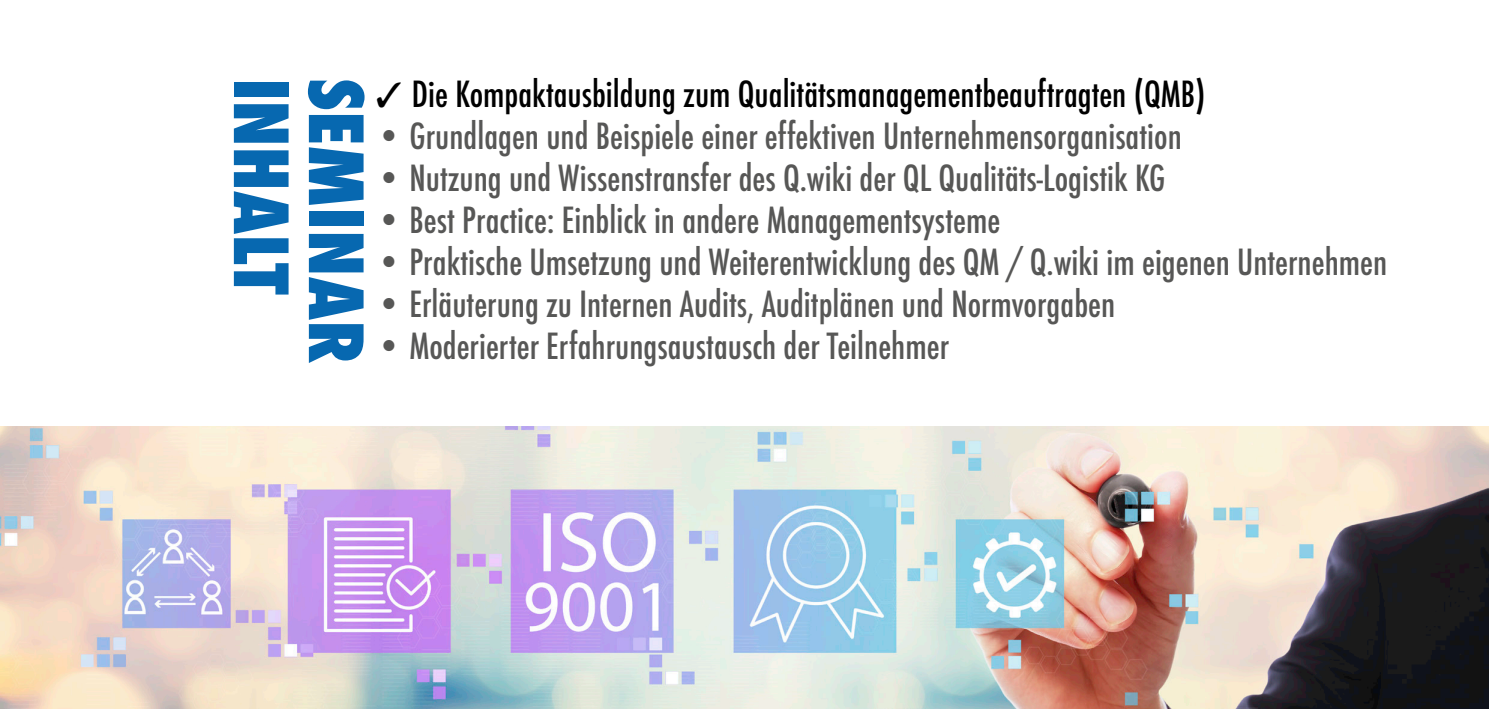
<style>
.page{position:relative;width:1489px;height:709px;background:#fff}
.page>*{position:absolute;margin:0;border:0;box-sizing:border-box;transform-origin:0 0}
.t1{font:800 condensed 72.5px "Futura";color:#0768b0}
.t2{font:500 condensed 35px "Futura";color:#575756}
.t3{font:500 condensed 35px "Futura";color:#000}
</style>
<div class="page">
<img style="left:0;top:427px;width:1488px;height:282px">
<h1 class="t1" style="left:310px;top:78px;width:218px;rotate:90deg">INHALT</h1>
<h1 class="t1" style="left:385px;top:78px;width:287px;rotate:90deg">SEMINAR</h1>
<p class="t3" style="left:376px;top:72px;width:831px">✓ Die Kompaktausbildung zum Qualitätsmanagementbeauftragten (QMB)</p>
<p class="t2" style="left:376px;top:114px;width:807px">• Grundlagen und Beispiele einer effektiven Unternehmensorganisation</p>
<p class="t2" style="left:376px;top:156px;width:791px">• Nutzung und Wissenstransfer des Q.wiki der QL Qualitäts-Logistik KG</p>
<p class="t2" style="left:376px;top:198px;width:626px">• Best Practice: Einblick in andere Managementsysteme</p>
<p class="t2" style="left:376px;top:240px;width:1013px">• Praktische Umsetzung und Weiterentwicklung des QM / Q.wiki im eigenen Unternehmen</p>
<p class="t2" style="left:376px;top:282px;width:741px">• Erläuterung zu Internen Audits, Auditplänen und Normvorgaben</p>
<p class="t2" style="left:376px;top:324px;width:575px">• Moderierter Erfahrungsaustausch der Teilnehmer</p>
</div>
